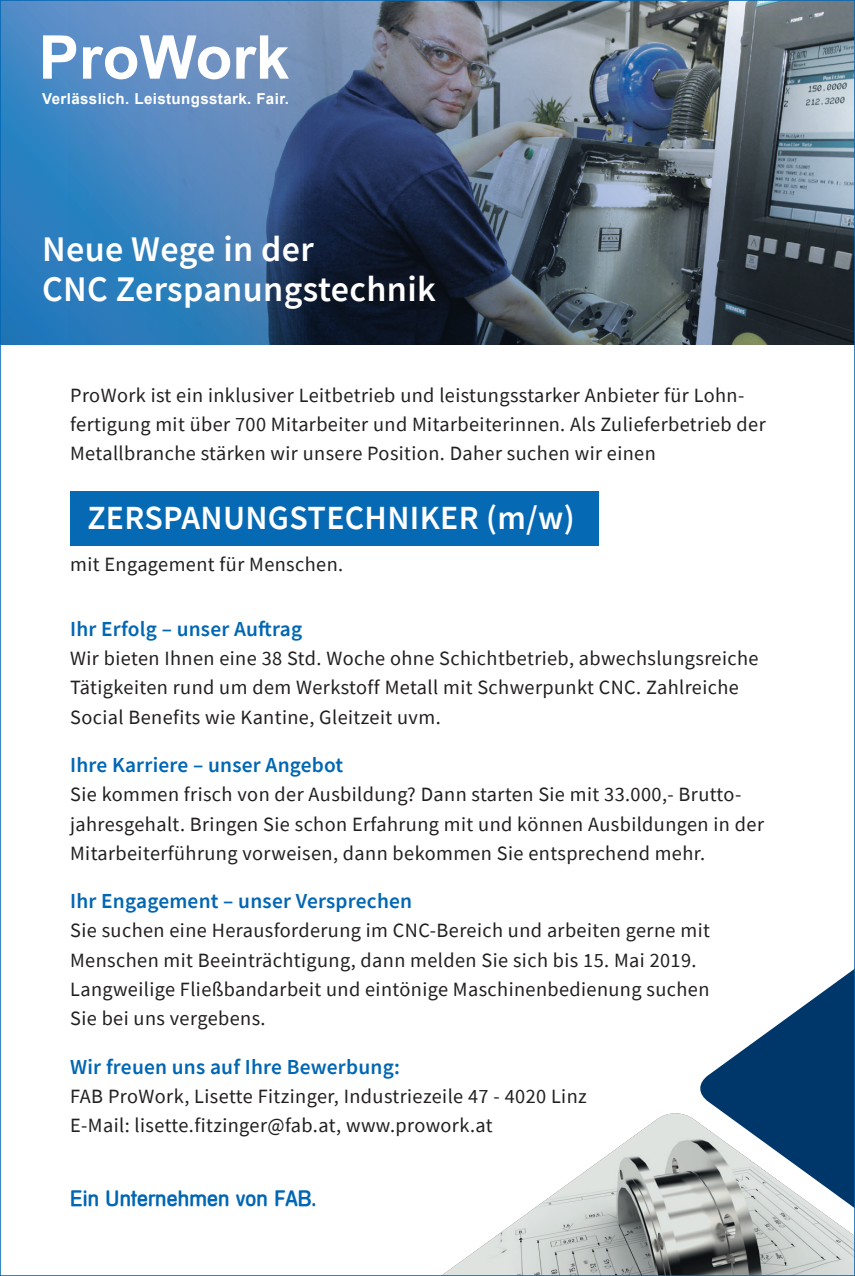
<style>
.page{position:relative;width:855px;height:1276px;background:#fff}
.page>*{position:absolute;margin:0;border:0;box-sizing:border-box;transform-origin:0 0}
.t1{font:600 36px/40.1px "Source Sans Pro";letter-spacing:.01em;color:#fff}
.t2{font:600 33.75px "Source Sans Pro";letter-spacing:.01em;color:#fff}
.t3{font:600 21.38px "Source Sans Pro";letter-spacing:.01em;color:#0166b3}
.t4{font:500 21.38px "Mercedes";letter-spacing:.01em;color:#0166b3}
.t5{font:20.25px/29.2px "Source Sans Pro";letter-spacing:.02em;color:#231f20}
.t6{font:700 15.08px "Arial";letter-spacing:.025em;color:#fff}
</style>
<div class="page">
<img style="left:2px;top:2px;width:851px;height:342px">
<svg style="left:43px;top:35px;width:246px;height:44px"></svg>
<div style="left:70px;top:491px;width:529px;height:54px;background:#0166b3"></div>
<svg style="left:700px;top:970px;width:153px;height:141px;fill:#00376b"></svg>
<img style="left:444px;top:1113px;width:409px;height:161px">
<p class="t6" style="left:42px;top:88px;width:248px">Verlässlich. Leistungsstark. Fair.</p>
<h1 class="t1" style="left:42px;top:228px;width:395px">Neue Wege in der<br>CNC Zerspanungstechnik</h1>
<p class="t5" style="left:70px;top:380px;width:697px">ProWork ist ein inklusiver Leitbetrieb und leistungsstarker Anbieter für Lohn&shy;fertigung mit über 700 Mitarbeiter und Mitarbeiterinnen. Als Zulieferbetrieb der<br>Metallbranche stärken wir unsere Position. Daher suchen wir einen</p>
<h2 class="t2" style="left:87px;top:495px;width:489px">ZERSPANUNGSTECHNIKER (m/w)</h2>
<p class="t5" style="left:70px;top:550px;width:274px">mit Engagement für Menschen.</p>
<p class="t3" style="left:70px;top:615px;width:233px">Ihr Erfolg – unser Auftrag</p>
<p class="t5" style="left:70px;top:643px;width:690px">Wir bieten Ihnen eine 38 Std. Woche ohne Schichtbetrieb, abwechslungsreiche<br>Tätigkeiten rund um dem Werkstoff Metall mit Schwerpunkt CNC. Zahlreiche<br>Social Benefits wie Kantine, Gleitzeit uvm.</p>
<p class="t3" style="left:70px;top:751px;width:275px">Ihre Karriere – unser Angebot</p>
<p class="t5" style="left:70px;top:780px;width:695px">Sie kommen frisch von der Ausbildung? Dann starten Sie mit 33.000,- Brutto&shy;jahresgehalt. Bringen Sie schon Erfahrung mit und können Ausbildungen in der<br>Mitarbeiterführung vorweisen, dann bekommen Sie entsprechend mehr.</p>
<p class="t3" style="left:70px;top:887px;width:343px">Ihr Engagement – unser Versprechen</p>
<p class="t5" style="left:70px;top:916px;width:641px">Sie suchen eine Herausforderung im CNC-Bereich und arbeiten gerne mit Menschen mit Beeinträchtigung, dann melden Sie sich bis 15. Mai 2019.<br>Langweilige Fließbandarbeit und eintönige Maschinenbedienung suchen Sie bei uns vergebens.</p>
<p class="t3" style="left:70px;top:1052px;width:331px">Wir freuen uns auf Ihre Bewerbung:</p>
<p class="t5" style="left:70px;top:1081px;width:518px">FAB ProWork, Lisette Fitzinger, Industriezeile 47 - 4020 Linz<br>E-Mail: lisette.fitzinger@fab.at, www.prowork.at</p>
<p class="t4" style="left:70px;top:1186px;width:247px">Ein Unternehmen von FAB.</p>
</div>
